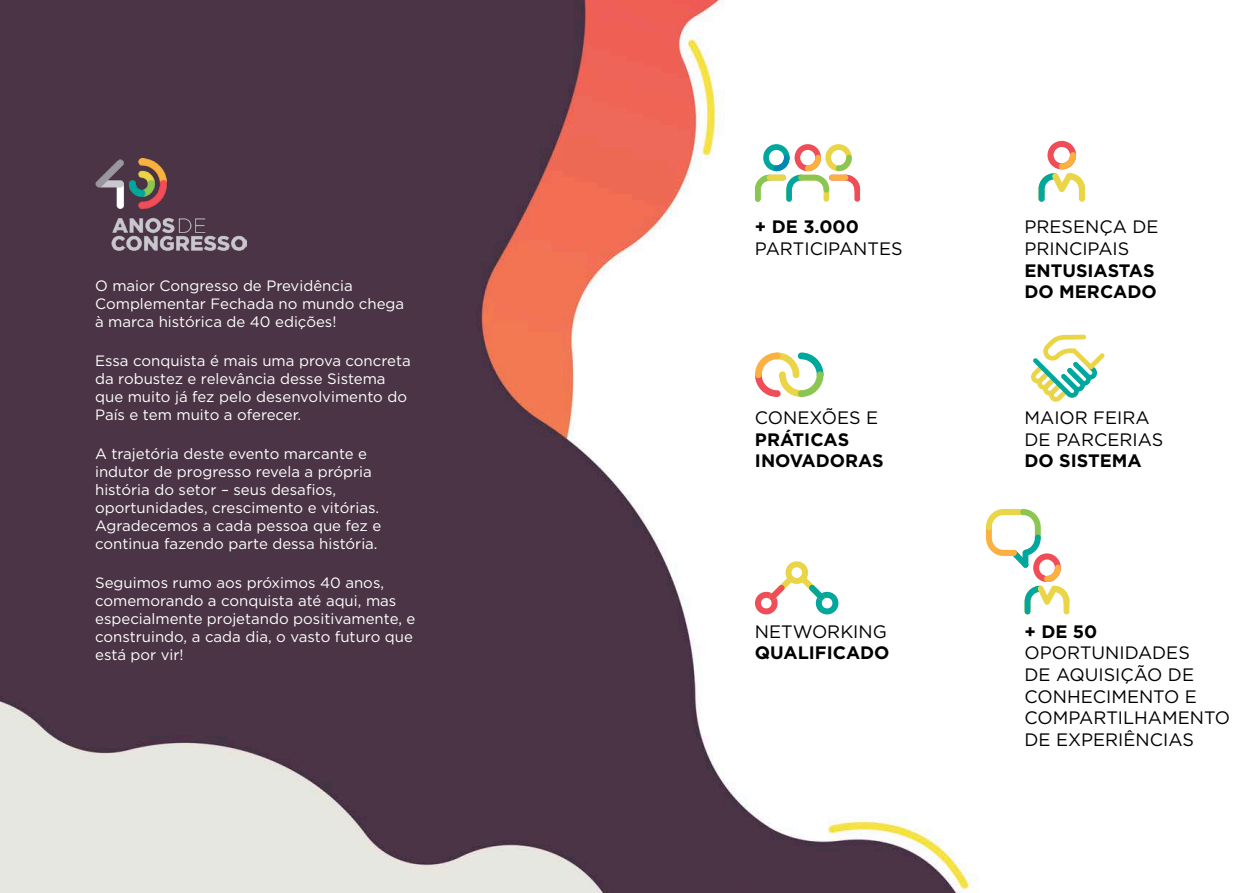
<style>
.page{position:relative;width:1259px;height:893px;background:#fff}
.page>*{position:absolute;margin:0;border:0;box-sizing:border-box;transform-origin:0 0}
.t1{font:18px/21.6px "Gotham";color:#000}
.t2{font:700 18px "Gotham";color:#000}
.t3{font:15px/18px "Gotham";color:#fff}
</style>
<div class="page">
<img style="left:0;top:0;width:1105px;height:893px">
<svg style="left:755px;top:144px;width:105px;height:58px"></svg>
<div style="left:767px;top:175px;width:19px;height:5px;background:#e9d547;border-radius:3px"></div>
<div style="left:829px;top:175px;width:19px;height:5px;background:#fbb03f;border-radius:3px"></div>
<svg style="left:755px;top:352px;width:68px;height:45px"></svg>
<svg style="left:754px;top:560px;width:85px;height:54px"></svg>
<svg style="left:1038px;top:141px;width:47px;height:61px"></svg>
<svg style="left:1031px;top:335px;width:73px;height:67px"></svg>
<img style="left:95px;top:159px;width:151px;height:98px">
<svg style="left:986px;top:509px;width:83px;height:105px"></svg>
<p class="t3" style="left:95px;top:276px;width:311px">O maior Congresso de Previdência<br>Complementar Fechada no mundo chega à marca histórica de 40 edições!</p>
<p class="t3" style="left:95px;top:351px;width:317px">Essa conquista é mais uma prova concreta da robustez e relevância desse Sistema que muito já fez pelo desenvolvimento do País e tem muito a oferecer.</p>
<p class="t3" style="left:95px;top:445px;width:288px">A trajetória deste evento marcante e indutor de progresso revela a própria história do setor – seus desafios, oportunidades, crescimento e vitórias.<br>Agradecemos a cada pessoa que fez e continua fazendo parte dessa história.</p>
<p class="t3" style="left:95px;top:574px;width:322px">Seguimos rumo aos próximos 40 anos, comemorando a conquista até aqui, mas especialmente projetando positivamente, e construindo, a cada dia, o vasto futuro que está por vir!</p>
<p class="t2" style="left:755px;top:215px;width:105px">+ DE 3.000</p>
<p class="t1" style="left:755px;top:237px;width:149px">PARTICIPANTES</p>
<p class="t1" style="left:1024px;top:216px;width:135px">PRESENÇA DE</p>
<p class="t1" style="left:1024px;top:237px;width:106px">PRINCIPAIS</p>
<p class="t2" style="left:1024px;top:258px;width:132px">ENTUSIASTAS</p>
<p class="t2" style="left:1024px;top:280px;width:134px">DO MERCADO</p>
<p class="t1" style="left:755px;top:406px;width:125px">CONEXÕES E</p>
<p class="t2" style="left:755px;top:427px;width:96px">PRÁTICAS</p>
<p class="t2" style="left:755px;top:449px;width:130px">INOVADORAS</p>
<p class="t1" style="left:1024px;top:406px;width:127px">MAIOR FEIRA</p>
<p class="t1" style="left:1024px;top:428px;width:140px">DE PARCERIAS</p>
<p class="t2" style="left:1024px;top:449px;width:119px">DO SISTEMA</p>
<p class="t1" style="left:755px;top:620px;width:133px">NETWORKING</p>
<p class="t2" style="left:755px;top:641px;width:136px">QUALIFICADO</p>
<p class="t2" style="left:1024px;top:619px;width:74px">+ DE 50</p>
<p class="t1" style="left:1024px;top:642px;width:207px">OPORTUNIDADES<br>DE AQUISIÇÃO DE<br>CONHECIMENTO E<br>COMPARTILHAMENTO<br>DE EXPERIÊNCIAS</p>
</div>
